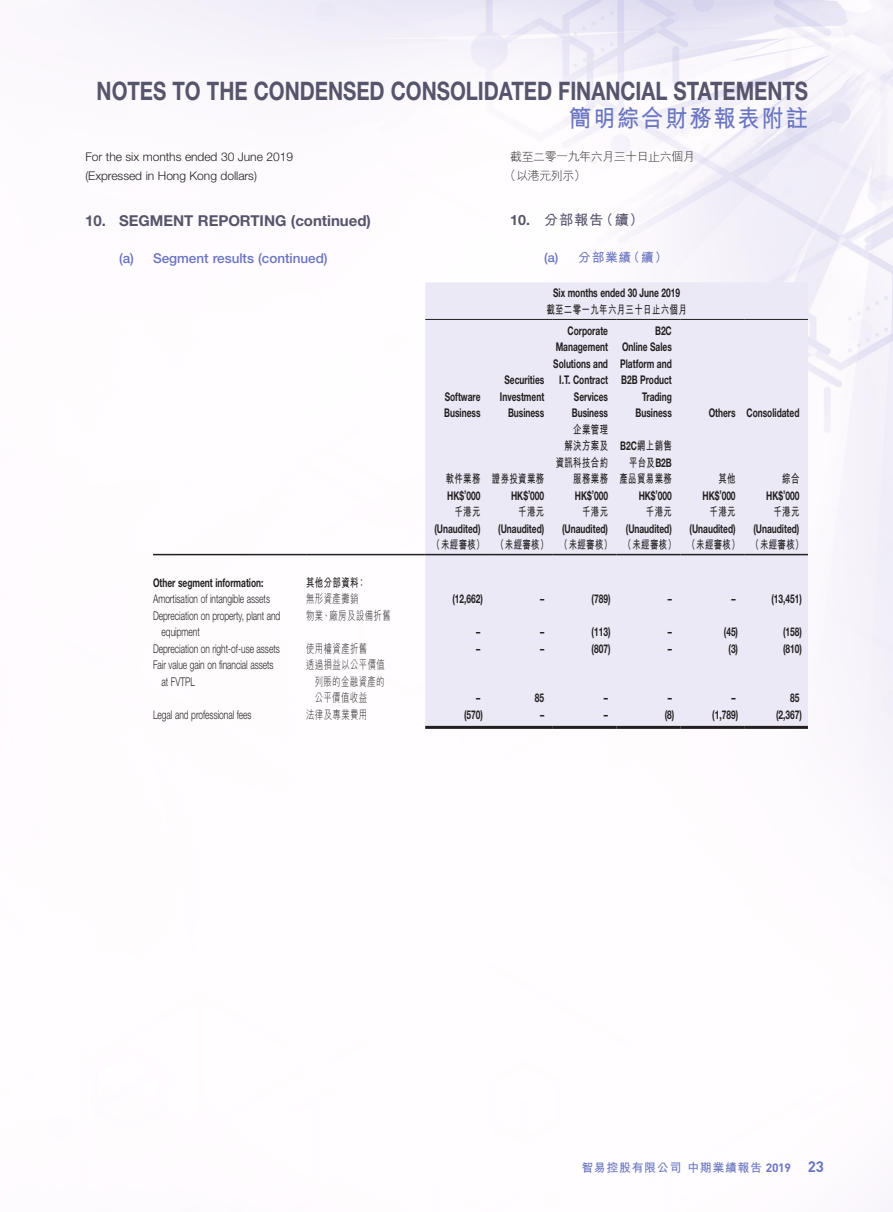
<style>
.page{position:relative;width:893px;height:1212px;background:#fff}
.page>*{position:absolute;margin:0;border:0;box-sizing:border-box;transform-origin:0 0}
.t1{font:700 25.5px "Helvetica Neue LT Std";color:#57556c;scale:.8 1}
.t2{font:700 24px "M Hei HK";letter-spacing:.08em;color:#6975c0;scale:.93 1}
.Heading_1{font:700 15px "Helvetica Neue LT Std";color:#57556c}
.C_Heading_1{font:700 14.25px "M Hei HK";color:#57556c}
.Heading_2{font:500 13.5px "Helvetica Neue LT Std";color:#6975c0}
.C_Heading_2{font:700 12.75px "M Hei HK";color:#6975c0}
.Body_Text{font:700 12px/16.5px "Helvetica Neue LT Std";color:#231f20;text-align:right;scale:.7 1}
.Body_Text-2{font:300 12px/16.5px "Helvetica Neue LT Std";color:#231f20;scale:.7 1}
.Body_Text-3{font:700 12px/16.5px "M Hei HK";letter-spacing:.05em;color:#231f20;text-align:right;scale:.7 1}
.Body_Text-4{font:300 12px/18.5px "Helvetica Neue LT Std";color:#231f20}
.Body_Text-5{font:300 12px/16.5px "M Hei HK";letter-spacing:.05em;color:#231f20;text-align:justify;scale:.7 1}
.Body_Text-6{font:300 12px/18.5px "M Hei HK";letter-spacing:-.04em;color:#231f20}
.t3{font:700 12px "M Hei HK";letter-spacing:.05em;color:#6975c0}
.s1{font-family:"Helvetica Neue LT Std"}
.s2{font-family:"Helvetica Neue LT Std";font-weight:500}
.s3{font-family:"DIN"}
.s4{font-family:"DIN";font-size:15px}
</style>
<div class="page">
<img style="left:81px;top:0;width:812px;height:1212px">
<div style="left:425px;top:282px;width:383px;height:444px;background:#ebe9f6"></div>
<hr style="left:425px;top:319px;width:64px;height:1px;background:#231f20">
<hr style="left:489px;top:319px;width:64px;height:1px;background:#231f20">
<hr style="left:553px;top:319px;width:64px;height:1px;background:#231f20">
<hr style="left:617px;top:319px;width:63px;height:1px;background:#231f20">
<hr style="left:680px;top:319px;width:64px;height:1px;background:#231f20">
<hr style="left:744px;top:319px;width:64px;height:1px;background:#231f20">
<hr style="left:153px;top:554px;width:153px;height:1px;background:#231f20">
<hr style="left:306px;top:554px;width:119px;height:1px;background:#231f20">
<hr style="left:425px;top:554px;width:64px;height:1px;background:#231f20">
<hr style="left:489px;top:554px;width:64px;height:1px;background:#231f20">
<hr style="left:553px;top:554px;width:64px;height:1px;background:#231f20">
<hr style="left:617px;top:554px;width:63px;height:1px;background:#231f20">
<hr style="left:680px;top:554px;width:64px;height:1px;background:#231f20">
<hr style="left:744px;top:554px;width:64px;height:1px;background:#231f20">
<hr style="left:425px;top:726px;width:64px;height:3px;background:#231f20">
<hr style="left:489px;top:726px;width:64px;height:3px;background:#231f20">
<hr style="left:553px;top:726px;width:64px;height:3px;background:#231f20">
<hr style="left:617px;top:726px;width:63px;height:3px;background:#231f20">
<hr style="left:680px;top:726px;width:64px;height:3px;background:#231f20">
<hr style="left:744px;top:726px;width:64px;height:3px;background:#231f20">
<h1 class="t1" style="left:97px;top:75px;width:891px">NOTES TO THE CONDENSED CONSOLIDATED FINANCIAL STATEMENTS</h1>
<h2 class="t2" style="left:569px;top:101px;width:258px">簡明綜合財務報表附註</h2>
<p class="Body_Text-4" style="left:85px;top:148px;width:209px">For the six months ended 30 June 2019 (Expressed in Hong Kong dollars)</p>
<p class="Body_Text-6" style="left:504px;top:148px;width:192px;text-indent:6px">截至二零一九年六月三十日止六個月（以港元列示）</p>
<p class="C_Heading_1" style="left:510px;top:210px;width:135px"><span class="s1">10.</span> 分部報告（續）</p>
<p class="C_Heading_2" style="left:544px;top:248px;width:125px"><span class="s2">(a)</span> 分部業績（續）</p>
<p class="Heading_1" style="left:85px;top:211px;width:287px">10. SEGMENT REPORTING (continued)</p>
<p class="Heading_2" style="left:119px;top:250px;width:210px">(a) Segment results (continued)</p>
<p class="Body_Text" style="left:445px;top:388px;width:53px">Software</p>
<p class="Body_Text" style="left:444px;top:404px;width:53px">Business</p>
<p class="Body_Text" style="left:553px;top:284px;width:183px">Six months ended 30 June 2019</p>
<p class="Body_Text-3" style="left:546px;top:300px;width:202px">截至二零一九年六月三十日止六個月</p>
<p class="Body_Text" style="left:504px;top:371px;width:58px">Securities</p>
<p class="Body_Text" style="left:500px;top:388px;width:65px">Investment</p>
<p class="Body_Text" style="left:508px;top:404px;width:53px">Business</p>
<p class="Body_Text" style="left:567px;top:322px;width:60px">Corporate</p>
<p class="Body_Text" style="left:556px;top:338px;width:76px">Management</p>
<p class="Body_Text" style="left:553px;top:355px;width:80px">Solutions and</p>
<p class="Body_Text" style="left:559px;top:371px;width:71px">I.T. Contract</p>
<p class="Body_Text" style="left:574px;top:388px;width:50px">Services</p>
<p class="Body_Text" style="left:572px;top:404px;width:53px">Business</p>
<p class="Body_Text" style="left:655px;top:322px;width:25px">B2C</p>
<p class="Body_Text" style="left:620px;top:338px;width:75px">Online Sales<br>Platform and<br>B2B Product<br>Trading<br>Business</p>
<p class="Body_Text-3" style="left:446px;top:470px;width:51px">軟件業務</p>
<p class="Body_Text-3" style="left:492px;top:470px;width:76px">證券投資業務</p>
<p class="Body_Text-3" style="left:573px;top:420px;width:51px">企業管理</p>
<p class="Body_Text-3" style="left:564px;top:437px;width:64px">解決方案及</p>
<p class="Body_Text-3" style="left:556px;top:453px;width:76px">資訊科技合約</p>
<p class="Body_Text-3" style="left:573px;top:470px;width:51px">服務業務</p>
<p class="Body_Text-3" style="left:619px;top:437px;width:76px"><span class="s1">B2C</span>網上銷售平台及<span class="s1">B2B</span>產品貿易業務</p>
<p class="Body_Text" style="left:709px;top:404px;width:40px">Others</p>
<p class="Body_Text" style="left:746px;top:404px;width:77px">Consolidated</p>
<p class="Body_Text-3" style="left:718px;top:470px;width:26px">其他</p>
<p class="Body_Text-3" style="left:782px;top:470px;width:26px">綜合</p>
<p class="Body_Text" style="left:447px;top:487px;width:49px">HK$’000</p>
<p class="Body_Text" style="left:511px;top:487px;width:49px">HK$’000</p>
<p class="Body_Text" style="left:575px;top:487px;width:49px">HK$’000</p>
<p class="Body_Text" style="left:639px;top:487px;width:49px">HK$’000</p>
<p class="Body_Text" style="left:702px;top:487px;width:49px">HK$’000</p>
<p class="Body_Text" style="left:766px;top:487px;width:49px">HK$’000</p>
<p class="Body_Text-3" style="left:454px;top:503px;width:39px">千港元</p>
<p class="Body_Text-3" style="left:518px;top:503px;width:39px">千港元</p>
<p class="Body_Text-3" style="left:582px;top:503px;width:39px">千港元</p>
<p class="Body_Text-3" style="left:646px;top:503px;width:39px">千港元</p>
<p class="Body_Text-3" style="left:710px;top:503px;width:39px">千港元</p>
<p class="Body_Text-3" style="left:773px;top:503px;width:39px">千港元</p>
<p class="Body_Text" style="left:434px;top:520px;width:67px">(Unaudited)</p>
<p class="Body_Text" style="left:498px;top:520px;width:67px">(Unaudited)</p>
<p class="Body_Text" style="left:562px;top:520px;width:67px">(Unaudited)</p>
<p class="Body_Text" style="left:626px;top:520px;width:67px">(Unaudited)</p>
<p class="Body_Text" style="left:690px;top:520px;width:67px">(Unaudited)</p>
<p class="Body_Text" style="left:753px;top:520px;width:67px">(Unaudited)</p>
<p class="Body_Text-3" style="left:432px;top:536px;width:77px">（未經審核）</p>
<p class="Body_Text-3" style="left:496px;top:536px;width:77px">（未經審核）</p>
<p class="Body_Text-3" style="left:559px;top:536px;width:77px">（未經審核）</p>
<p class="Body_Text-3" style="left:623px;top:536px;width:77px">（未經審核）</p>
<p class="Body_Text-3" style="left:687px;top:536px;width:77px">（未經審核）</p>
<p class="Body_Text-3" style="left:751px;top:536px;width:77px">（未經審核）</p>
<p class="Body_Text" style="left:153px;top:574px;width:159px">Other segment information:</p>
<p class="Body_Text-3" style="left:306px;top:573px;width:87px">其他分部資料：</p>
<p class="Body_Text-2" style="left:153px;top:590px;width:169px">Amortisation of intangible assets</p>
<p class="Body_Text-5" style="left:306px;top:590px;width:76px">無形資產攤銷</p>
<p class="Body_Text" style="left:452px;top:590px;width:45px">(12,662)</p>
<p class="Body_Text" style="left:540px;top:590px;width:7px">–</p>
<p class="Body_Text" style="left:592px;top:590px;width:29px">(789)</p>
<p class="Body_Text" style="left:668px;top:590px;width:7px">–</p>
<p class="Body_Text" style="left:731px;top:590px;width:7px">–</p>
<p class="Body_Text" style="left:771px;top:590px;width:45px">(13,451)</p>
<p class="Body_Text-2" style="left:162px;top:607px;width:171px;text-indent:-9px">Depreciation on property, plant and equipment</p>
<p class="Body_Text-5" style="left:306px;top:607px;width:122px">物業、廠房及設備折舊</p>
<p class="Body_Text" style="left:476px;top:623px;width:7px">–</p>
<p class="Body_Text" style="left:540px;top:623px;width:7px">–</p>
<p class="Body_Text" style="left:592px;top:623px;width:29px">(113)</p>
<p class="Body_Text" style="left:668px;top:623px;width:7px">–</p>
<p class="Body_Text" style="left:724px;top:623px;width:22px">(45)</p>
<p class="Body_Text" style="left:783px;top:623px;width:29px">(158)</p>
<p class="Body_Text-2" style="left:153px;top:640px;width:183px">Depreciation on right-of-use assets</p>
<p class="Body_Text-5" style="left:306px;top:640px;width:89px">使用權資產折舊</p>
<p class="Body_Text" style="left:476px;top:640px;width:7px">–</p>
<p class="Body_Text" style="left:540px;top:640px;width:7px">–</p>
<p class="Body_Text" style="left:592px;top:640px;width:29px">(807)</p>
<p class="Body_Text" style="left:668px;top:640px;width:7px">–</p>
<p class="Body_Text" style="left:728px;top:640px;width:15px">(3)</p>
<p class="Body_Text" style="left:783px;top:640px;width:29px">(810)</p>
<p class="Body_Text-2" style="left:162px;top:656px;width:162px;text-indent:-9px">Fair value gain on financial assets at FVTPL</p>
<p class="Body_Text-5" style="left:315px;top:656px;width:102px;text-indent:-9px">透過損益以公平價值列賬的金融資產的公平價值收益</p>
<p class="Body_Text" style="left:476px;top:689px;width:7px">–</p>
<p class="Body_Text" style="left:535px;top:689px;width:15px">85</p>
<p class="Body_Text" style="left:604px;top:689px;width:7px">–</p>
<p class="Body_Text" style="left:668px;top:689px;width:7px">–</p>
<p class="Body_Text" style="left:731px;top:689px;width:7px">–</p>
<p class="Body_Text" style="left:790px;top:689px;width:15px">85</p>
<p class="Body_Text-2" style="left:153px;top:706px;width:142px">Legal and professional fees</p>
<p class="Body_Text-5" style="left:306px;top:706px;width:89px">法律及專業費用</p>
<p class="Body_Text" style="left:464px;top:706px;width:29px">(570)</p>
<p class="Body_Text" style="left:540px;top:706px;width:7px">–</p>
<p class="Body_Text" style="left:604px;top:706px;width:7px">–</p>
<p class="Body_Text" style="left:665px;top:706px;width:15px">(8)</p>
<p class="Body_Text" style="left:712px;top:706px;width:38px">(1,789)</p>
<p class="Body_Text" style="left:776px;top:706px;width:38px">(2,367)</p>
<p class="t3" style="left:581px;top:1159px;width:244px">智易控股有限公司中期業績報告 <span class="s3">2019</span> <span class="s4">23</span></p>
</div>
